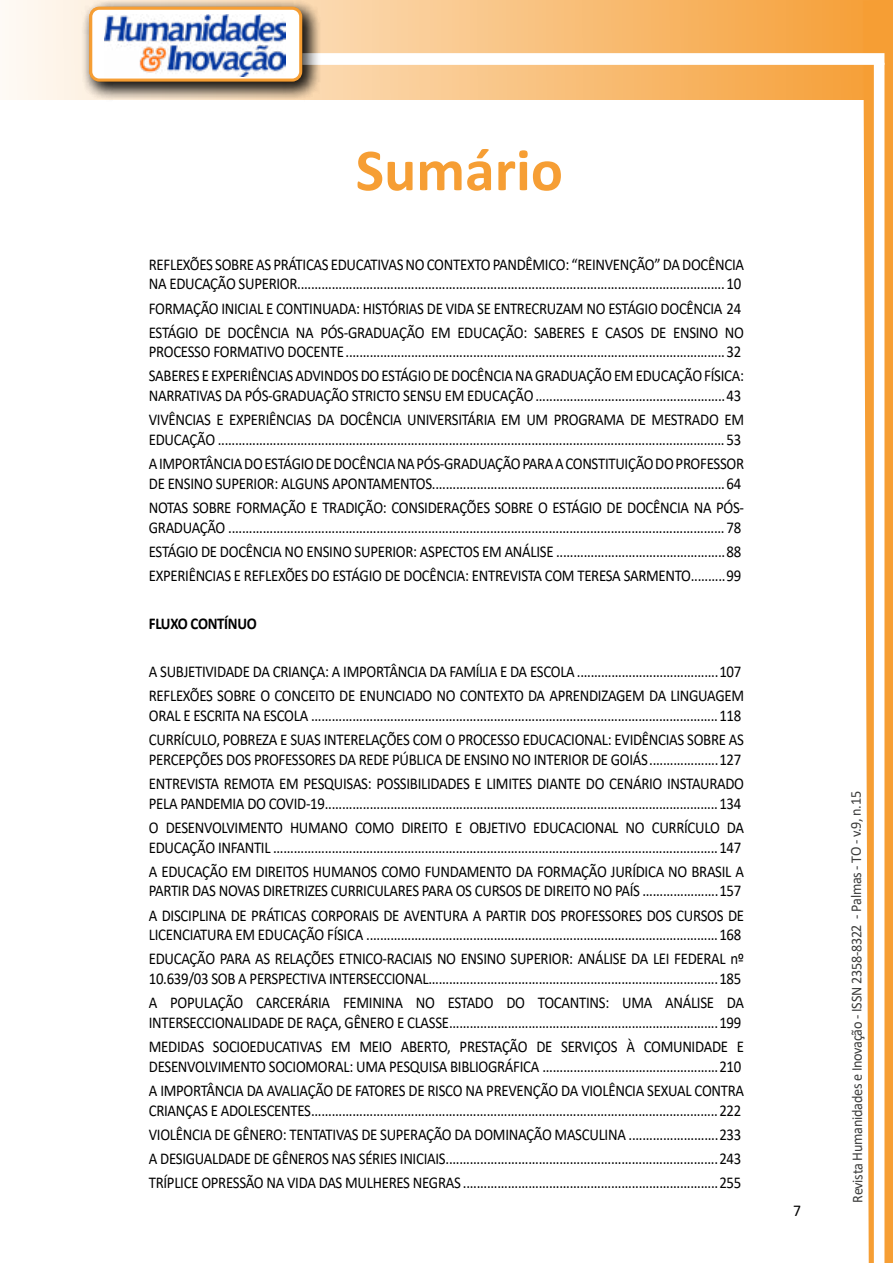
<style>
.page{position:relative;width:893px;height:1263px;background:#fff}
.page>*{position:absolute;margin:0;border:0;box-sizing:border-box;transform-origin:0 0}
.t1{font:700 60px "Calibri";color:#f69e34}
.t2{font:16.5px/24px "Calibri";letter-spacing:-.02em;color:#000;scale:.9 1}
.t3{font:700 16.5px "Calibri";letter-spacing:-.02em;color:#000;scale:.9 1}
.t4{font:16.5px "Calibri";letter-spacing:-.02em;color:#000;scale:.95 1}
.t5{font:15px "Calibri";letter-spacing:-.025em;color:#3c3c3b;scale:.95 1}
</style>
<div class="page">
<svg style="left:5px;top:0;width:858px;height:100px"></svg>
<div style="left:302px;top:53px;width:582px;height:12px;background:#fff;border:2px solid #fff"></div>
<svg style="left:863px;top:0;width:30px;height:1263px"></svg>
<div style="left:81px;top:0;width:241px;height:102px;background:#000;opacity:.75"></div>
<div style="left:91px;top:8px;width:210px;height:72px;background:#fff;border-radius:9px"></div>
<img style="left:104px;top:14px;width:181px;height:62px">
<div style="left:89px;top:7px;width:213px;height:75px;border:3px solid #f69e34;border-radius:9px"></div>
<h1 class="t1" style="left:356px;top:128px;width:209px">Sumário</h1>
<p class="t2" style="left:149px;top:254px;width:663px;line-height:19.8px">REFLEXÕES SOBRE AS PRÁTICAS EDUCATIVAS NO CONTEXTO PANDÊMICO: “REINVENÇÃO” DA DOCÊNCIA<br>NA EDUCAÇÃO SUPERIOR............................................................................................................................10</p>
<p class="t2" style="left:149px;top:296px;width:663px">FORMAÇÃO INICIAL E CONTINUADA: HISTÓRIAS DE VIDA SE ENTRECRUZAM NO ESTÁGIO DOCÊNCIA 24<br>ESTÁGIO DE DOCÊNCIA NA PÓS-GRADUAÇÃO EM EDUCAÇÃO: SABERES E CASOS DE ENSINO NO</p>
<p class="t2" style="left:149px;top:339px;width:663px">PROCESSO FORMATIVO DOCENTE..............................................................................................................32<br>SABERES E EXPERIÊNCIAS ADVINDOS DO ESTÁGIO DE DOCÊNCIA NA GRADUAÇÃO EM EDUCAÇÃO FÍSICA:</p>
<p class="t2" style="left:149px;top:383px;width:663px">NARRATIVAS DA PÓS-GRADUAÇÃO STRICTO SENSU EM EDUCAÇÃO.......................................................43<br>VIVÊNCIAS E EXPERIÊNCIAS DA DOCÊNCIA UNIVERSITÁRIA EM UM PROGRAMA DE MESTRADO EM</p>
<p class="t2" style="left:149px;top:427px;width:663px">EDUCAÇÃO ................................................................................................................................................... 53<br>A IMPORTÂNCIA DO ESTÁGIO DE DOCÊNCIA NA PÓS-GRADUAÇÃO PARA A CONSTITUIÇÃO DO PROFESSOR</p>
<p class="t2" style="left:149px;top:471px;width:663px">DE ENSINO SUPERIOR: ALGUNS APONTAMENTOS.....................................................................................64<br>NOTAS SOBRE FORMAÇÃO E TRADIÇÃO: CONSIDERAÇÕES SOBRE O ESTÁGIO DE DOCÊNCIA NA PÓS-</p>
<p class="t2" style="left:149px;top:515px;width:660px;text-align:justify">GRADUAÇÃO ................................................................................................................................................ 78<br>ESTÁGIO DE DOCÊNCIA NO ENSINO SUPERIOR: ASPECTOS EM ANÁLISE .................................................88<br>EXPERIÊNCIAS E REFLEXÕES DO ESTÁGIO DE DOCÊNCIA: ENTREVISTA COM TERESA SARMENTO..........99</p>
<p class="t3" style="left:149px;top:612px;width:122px">FLUXO CONTÍNUO</p>
<p class="t2" style="left:149px;top:659px;width:663px">A SUBJETIVIDADE DA CRIANÇA: A IMPORTÂNCIA DA FAMÍLIA E DA ESCOLA.........................................107<br>REFLEXÕES SOBRE O CONCEITO DE ENUNCIADO NO CONTEXTO DA APRENDIZAGEM DA LINGUAGEM</p>
<p class="t2" style="left:149px;top:703px;width:663px">ORAL E ESCRITA NA ESCOLA ......................................................................................................................118<br>CURRÍCULO, POBREZA E SUAS INTERELAÇÕES COM O PROCESSO EDUCACIONAL: EVIDÊNCIAS SOBRE AS</p>
<p class="t2" style="left:149px;top:747px;width:663px">PERCEPÇÕES DOS PROFESSORES DA REDE PÚBLICA DE ENSINO NO INTERIOR DE GOIÁS....................127<br>ENTREVISTA REMOTA EM PESQUISAS: POSSIBILIDADES E LIMITES DIANTE DO CENÁRIO INSTAURADO</p>
<p class="t2" style="left:149px;top:791px;width:663px">PELA PANDEMIA DO COVID-19..................................................................................................................134<br>O DESENVOLVIMENTO HUMANO COMO DIREITO E OBJETIVO EDUCACIONAL NO CURRÍCULO DA</p>
<p class="t2" style="left:149px;top:835px;width:663px">EDUCAÇÃO INFANTIL .................................................................................................................................147<br>A EDUCAÇÃO EM DIREITOS HUMANOS COMO FUNDAMENTO DA FORMAÇÃO JURÍDICA NO BRASIL A</p>
<p class="t2" style="left:149px;top:878px;width:663px">PARTIR DAS NOVAS DIRETRIZES CURRICULARES PARA OS CURSOS DE DIREITO NO PAÍS ......................157<br>A DISCIPLINA DE PRÁTICAS CORPORAIS DE AVENTURA A PARTIR DOS PROFESSORES DOS CURSOS DE</p>
<p class="t2" style="left:149px;top:922px;width:663px">LICENCIATURA EM EDUCAÇÃO FÍSICA ......................................................................................................168<br>EDUCAÇÃO PARA AS RELAÇÕES ETNICO-RACIAIS NO ENSINO SUPERIOR: ANÁLISE DA LEI FEDERAL nº</p>
<p class="t2" style="left:149px;top:966px;width:663px">10.639/03 SOB A PERSPECTIVA INTERSECCIONAL....................................................................................185<br>A POPULAÇÃO CARCERÁRIA FEMININA NO ESTADO DO TOCANTINS: UMA ANÁLISE DA</p>
<p class="t2" style="left:149px;top:1010px;width:663px">INTERSECCIONALIDADE DE RAÇA, GÊNERO E CLASSE..............................................................................199<br>MEDIDAS SOCIOEDUCATIVAS EM MEIO ABERTO, PRESTAÇÃO DE SERVIÇOS À COMUNIDADE E</p>
<p class="t2" style="left:149px;top:1054px;width:663px">DESENVOLVIMENTO SOCIOMORAL: UMA PESQUISA BIBLIOGRÁFICA ...................................................210<br>A IMPORTÂNCIA DA AVALIAÇÃO DE FATORES DE RISCO NA PREVENÇÃO DA VIOLÊNCIA SEXUAL CONTRA</p>
<p class="t2" style="left:149px;top:1098px;width:660px;text-align:justify">CRIANÇAS E ADOLESCENTES......................................................................................................................222<br>VIOLÊNCIA DE GÊNERO: TENTATIVAS DE SUPERAÇÃO DA DOMINAÇÃO MASCULINA ..........................233<br>A DESIGUALDADE DE GÊNEROS NAS SÉRIES INICIAIS...............................................................................243<br>TRÍPLICE OPRESSÃO NA VIDA DAS MULHERES NEGRAS ..........................................................................255</p>
<p class="t4" style="left:793px;top:1199px;width:10px">7</p>
<p class="t5" style="left:846px;top:1203px;width:435px;rotate:-90deg">Revista Humanidades e Inovação - ISSN 2358-8322 - Palmas - TO - v.9, n.15</p>
</div>
